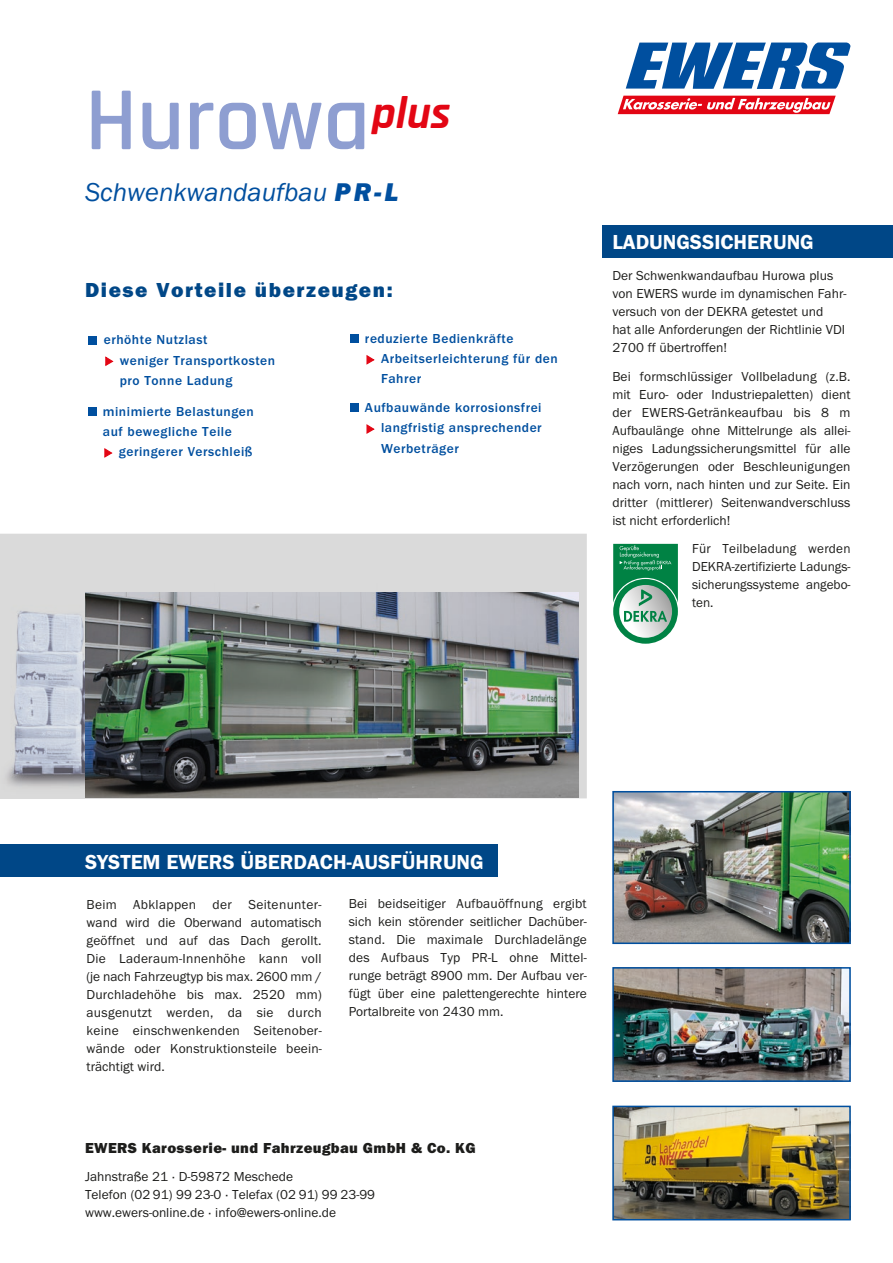
<style>
.page{position:relative;width:893px;height:1263px;background:#fff}
.page>*{position:absolute;margin:0;border:0;box-sizing:border-box;transform-origin:0 0}
.t1{font:600 91.05px "Rajdhani";color:#8e9ed1}
.t2{font:italic 26.55px "Franklin Gothic Itc T";color:#004f9f}
.t3{font:600 21px "Franklin Gothic Itc T";color:#fff}
.t4{font:800 21px "Franklin Gothic Itc T";letter-spacing:.075em;color:#004787}
.t5{font:800 15px "Franklin Gothic Itc T";letter-spacing:.025em;color:#1d1d1b}
.t6{font:13.5px/18px "Franklin Gothic Itc T";color:#1d1d1b;text-align:justify}
.t7{font:500 13.5px/20.2px "Franklin Gothic Itc T";letter-spacing:.04em;color:#004f9f}
.s1{font-weight:800}
</style>
<div class="page">
<svg style="left:626px;top:43px;width:224px;height:46px"></svg>
<svg style="left:618px;top:96px;width:218px;height:18px"></svg>
<div style="left:602px;top:225px;width:291px;height:33px;background:#004787"></div>
<img style="left:615px;top:970px;width:233px;height:109px">
<div style="left:612px;top:967px;width:239px;height:115px;border:2px solid #004f9f"></div>
<img style="left:615px;top:1109px;width:233px;height:108px">
<div style="left:612px;top:1106px;width:239px;height:114px;border:2px solid #004f9f"></div>
<img style="left:615px;top:794px;width:233px;height:147px">
<div style="left:612px;top:791px;width:239px;height:153px;border:2px solid #004f9f"></div>
<div style="left:613px;top:579px;width:65px;height:65px;background:#008244;border-radius:50%"></div>
<svg style="left:619px;top:585px;width:53px;height:53px"></svg>
<svg style="left:613px;top:544px;width:65px;height:78px"></svg>
<div style="left:88px;top:336px;width:9px;height:8px;background:#004f9f"></div>
<svg style="left:105px;top:356px;width:9px;height:10px"></svg>
<div style="left:88px;top:407px;width:9px;height:9px;background:#004f9f"></div>
<svg style="left:104px;top:448px;width:9px;height:10px"></svg>
<div style="left:350px;top:334px;width:9px;height:9px;background:#004f9f"></div>
<svg style="left:366px;top:355px;width:9px;height:10px"></svg>
<div style="left:350px;top:404px;width:9px;height:8px;background:#004f9f"></div>
<svg style="left:366px;top:424px;width:9px;height:10px"></svg>
<div style="left:0;top:844px;width:497px;height:33px;background:#004787"></div>
<div style="left:0;top:534px;width:587px;height:264px;background:#dadada"></div>
<img style="left:0;top:583px;width:377px;height:215px">
<img style="left:85px;top:592px;width:493px;height:205px">
<h1 class="t1" style="left:85px;top:66px;width:375px">Hurowa<sup>plus</sup></h1>
<h2 class="t2" style="left:85px;top:177px;width:315px">Schwenkwandaufbau <span class="s1">PR-L</span></h2>
<h3 class="t4" style="left:85px;top:277px;width:309px">Diese Vorteile überzeugen:</h3>
<p class="t7" style="left:120px;top:330px;width:157px;text-indent:-16px">erhöhte Nutzlast<br>weniger Transportkosten pro Tonne Ladung</p>
<p class="t7" style="left:103px;top:401px;width:153px">minimierte Belastungen auf bewegliche Teile</p>
<p class="t7" style="left:119px;top:441px;width:135px">geringerer Verschleiß</p>
<p class="t7" style="left:381px;top:328px;width:178px;text-indent:-16px">reduzierte Bedienkräfte<br>Arbeitserleichterung für den<br>Fahrer</p>
<p class="t7" style="left:381px;top:397px;width:162px;text-align:justify;text-indent:-16px">Aufbauwände korrosionsfrei langfristig ansprechender Werbeträger</p>
<h3 class="t3" style="left:612px;top:230px;width:203px">LADUNGSSICHERUNG</h3>
<p class="t6" style="left:612px;top:266px;width:236px;text-align:left">Der Schwenkwandaufbau Hurowa plus von EWERS wurde im dynamischen Fahr&shy;versuch von der DEKRA getestet und<br>hat alle Anforde rungen der Richtlinie VDI 2700 ff übertroffen!</p>
<p class="t6" style="left:612px;top:367px;width:240px">Bei formschlüssiger Voll be ladung (z.B. mit Euro- oder Indus trie pa let ten) dient der EWERS-Ge trän ke auf bau bis 8 m Auf bau länge ohne Mittel runge als allei&shy;niges Ladungs siche rungsmittel für alle Verzö ge rungen oder Beschleunigungen nach vorn, nach hinten und zur Seite. Ein dritter (mitt lerer) Seiten wand verschluss ist nicht erforderlich!</p>
<p class="t6" style="left:692px;top:540px;width:160px">Für Teilbeladung werden DEKRA-zertifizierte Ladungs&shy;sicherungssysteme angebo&shy;ten.</p>
<h3 class="t3" style="left:85px;top:850px;width:400px">SYSTEM EWERS ÜBERDACH-AUSFÜHRUNG</h3>
<p class="t6" style="left:87px;top:896px;width:237px">Beim Abklappen der Seitenunter&shy;wand wird die Oberwand automatisch geöffnet und auf das Dach gerollt.<br>Die Laderaum-Innenhöhe kann voll (je nach Fahrzeugtyp bis max. 2600 mm / Durchladehöhe bis max. 2520 mm) ausgenutzt werden, da sie durch keine einschwenkenden Seitenober&shy;wände oder Konstruktionsteile beein&shy;trächtigt wird.</p>
<p class="t6" style="left:349px;top:894px;width:240px">Bei beidseitiger Aufbauöffnung ergibt sich kein störender seitlicher Dachüber&shy;stand. Die maximale Durchladelänge des Aufbaus Typ PR-L ohne Mittel&shy;runge beträgt 8900 mm. Der Aufbau ver&shy;fügt über eine palettengerechte hintere Portalbreite von 2430 mm.</p>
<p class="t5" style="left:85px;top:1139px;width:392px">EWERS Karosserie- und Fahrzeugbau GmbH &amp; Co. KG</p>
<p class="t6" style="left:85px;top:1168px;width:292px;text-align:left">Jahnstraße 21 · D-59872 Meschede<br>Telefon (02 91) 99 23-0 · Telefax (02 91) 99 23-99 www.ewers-online.de · info@ewers-online.de</p>
</div>
